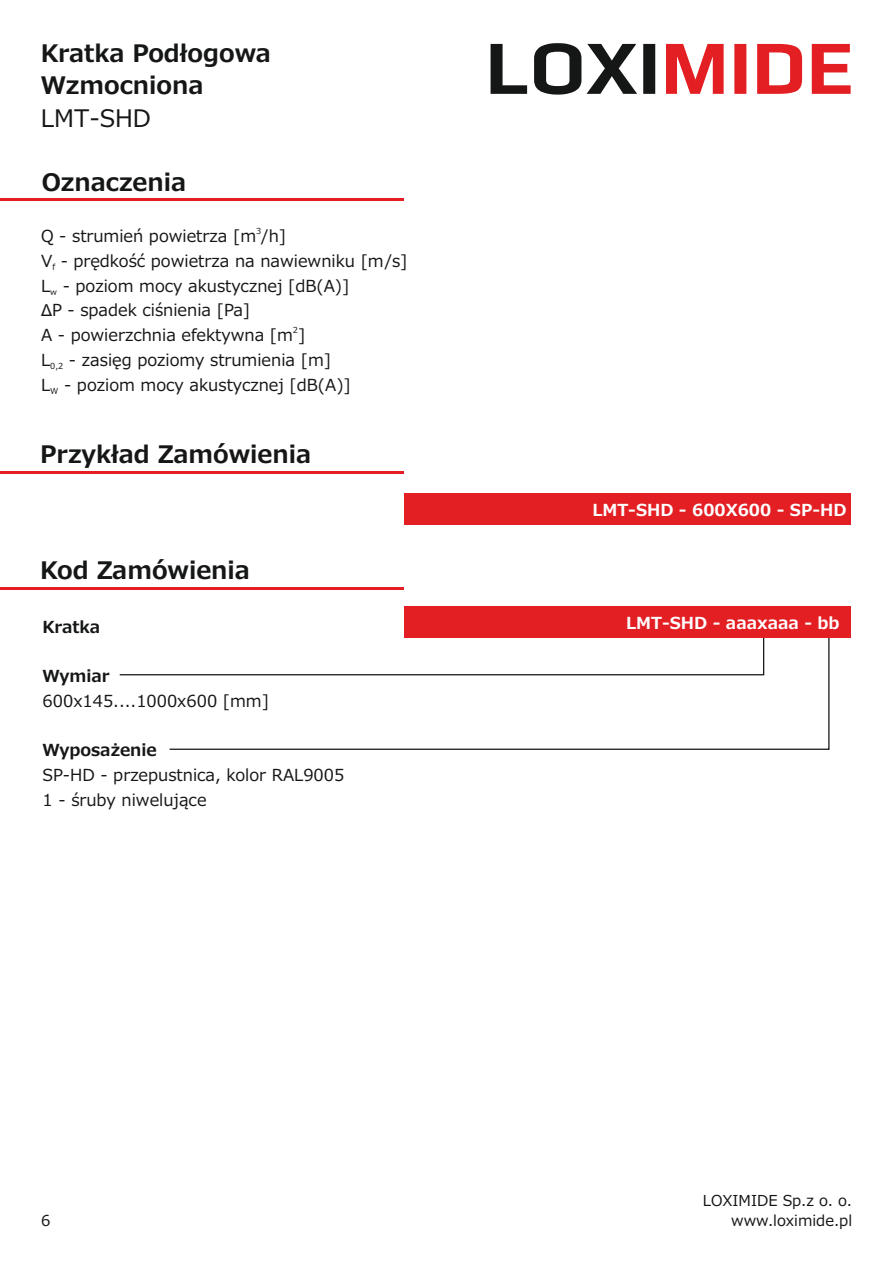
<style>
.page{position:relative;width:893px;height:1263px;background:#fff}
.page>*{position:absolute;margin:0;border:0;box-sizing:border-box;transform-origin:0 0}
.t1{font:700 24px/32.4px "Meiryo";color:#151616}
.t2{font:24px "Meiryo";color:#151616}
.t3{font:16.5px/24.8px "Meiryo";color:#151616}
.t4{font:700 16.5px "Meiryo";color:#fff}
.t5{font:700 16.5px "Meiryo";color:#151616}
.t6{font:15px "Meiryo";color:#151616}
.t7{font:8.25px "Meiryo";color:#151616}
.s1{font-family:"Arial"}
</style>
<div class="page">
<svg style="left:491px;top:43px;width:164px;height:52px"></svg>
<svg style="left:666px;top:44px;width:185px;height:50px"></svg>
<svg style="left:169px;top:638px;width:661px;height:112px"></svg>
<svg style="left:119px;top:638px;width:646px;height:38px"></svg>
<div style="left:404px;top:606px;width:446px;height:32px;background:#e31f24"></div>
<div style="left:404px;top:493px;width:447px;height:32px;background:#e31f24"></div>
<hr style="left:0;top:472px;width:404px;height:2px;background:#e31f24">
<hr style="left:0;top:587px;width:404px;height:3px;background:#e31f24">
<hr style="left:0;top:199px;width:404px;height:2px;background:#e31f24">
<h1 class="t1" style="left:41px;top:37px;width:232px">Kratka Podłogowa<br>Wzmocniona</h1>
<h1 class="t2" style="left:41px;top:106px;width:112px">LMT-SHD</h1>
<h1 class="t1" style="left:42px;top:165px;width:146px">Oznaczenia</h1>
<p class="t7" style="left:256px;top:227px;width:7px">3</p>
<p class="t3" style="left:41px;top:224px;width:368px">Q - strumień powietrza [m /h]<br>V<sub>f</sub> - prędkość powietrza na nawiewniku [m/s] L<sub>w</sub> - poziom mocy akustycznej [dB(A)]<br><span class="s1">Δ</span>P - spadek ciśnienia [Pa]</p>
<p class="t7" style="left:293px;top:326px;width:7px">2</p>
<p class="t3" style="left:41px;top:323px;width:311px">A - powierzchnia efektywna [m ]<br>L<sub>0,2</sub> - zasięg poziomy strumienia [m]<br>L<sub>W</sub> - poziom mocy akustycznej [dB(A)]</p>
<h1 class="t1" style="left:40px;top:438px;width:273px">Przykład Zamówienia</h1>
<h1 class="t1" style="left:40px;top:554px;width:211px">Kod Zamówienia</h1>
<p class="t4" style="left:592px;top:501px;width:255px">LMT-SHD - 600X600 - SP-HD</p>
<p class="t5" style="left:43px;top:618px;width:59px">Kratka</p>
<p class="t4" style="left:626px;top:614px;width:215px">LMT-SHD - aaaxaaa - bb</p>
<p class="t5" style="left:43px;top:667px;width:68px">Wymiar</p>
<p class="t3" style="left:43px;top:688px;width:228px">600x145....1000x600 [mm]</p>
<p class="t5" style="left:43px;top:742px;width:116px">Wyposażenie</p>
<p class="t3" style="left:43px;top:762px;width:303px">SP-HD - przepustnica, kolor RAL9005<br>1 - śruby niwelujące</p>
<p class="t6" style="left:703px;top:1193px;width:151px">LOXIMIDE Sp.z o. o.</p>
<p class="t6" style="left:41px;top:1212px;width:11px">6</p>
<p class="t6" style="left:731px;top:1213px;width:122px">www.loximide.pl</p>
</div>
